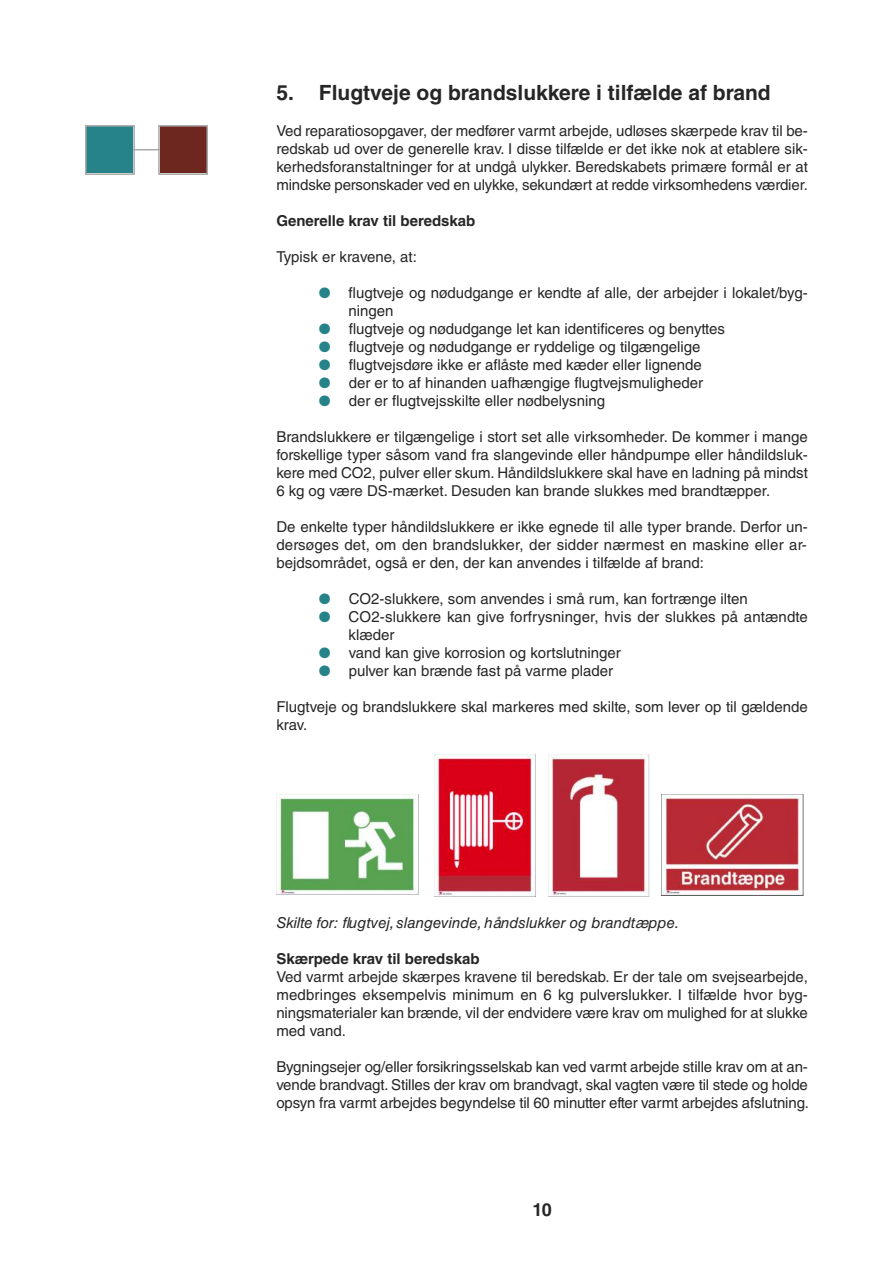
<style>
.page{position:relative;width:893px;height:1263px;background:#fff}
.page>*{position:absolute;margin:0;border:0;box-sizing:border-box;transform-origin:0 0}
.t1{font:700 21px "Helvetica LT Std";color:#272627}
.t2{font:700 18px "Helvetica LT Std";color:#272627}
.t3{font:15px/18px "Helvetica LT Std";color:#272627;text-align:justify}
.t4{font:italic 15px "Helvetica LT Std";color:#272627}
.t5{font:700 15px "Helvetica LT Std";color:#272627}
.s1{color:#26838a}
</style>
<div class="page">
<div style="left:276px;top:794px;width:145px;height:103px;background:linear-gradient(to bottom,#c4c5c7,#c2c5c6)"></div>
<img style="left:276px;top:794px;width:142px;height:101px">
<img style="left:435px;top:755px;width:100px;height:141px">
<img style="left:548px;top:755px;width:101px;height:141px">
<svg style="left:661px;top:895px;width:143px;height:1px"></svg>
<img style="left:661px;top:794px;width:143px;height:101px">
<hr style="left:110px;top:149px;width:72px;height:1px;background:#a9a8a9">
<div style="left:87px;top:127px;width:46px;height:46px;background:#26838a"></div>
<div style="left:85px;top:125px;width:50px;height:50px;border:2px solid #a9a8a9"></div>
<div style="left:160px;top:127px;width:46px;height:46px;background:#6e271e"></div>
<div style="left:158px;top:125px;width:50px;height:50px;border:2px solid #a9a8a9"></div>
<h1 class="t1" style="left:276px;top:85px;width:496px">5. Flugtveje og brandslukkere i tilfælde af brand</h1>
<p class="t3" style="left:276px;top:123px;width:533px">Ved reparatiosopgaver, der medfører varmt arbejde, udløses skærpede krav til be&shy;redskab ud over de generelle krav. I disse tilfælde er det ikke nok at etablere sik&shy;kerhedsforanstaltninger for at undgå ulykker. Beredskabets primære formål er at mindske personskader ved en ulykke, sekundært at redde virksomhedens værdier.</p>
<p class="t5" style="left:276px;top:215px;width:200px">Generelle krav til beredskab</p>
<p class="t3" style="left:276px;top:249px;width:142px">Typisk er kravene, at:</p>
<p class="t3" style="left:349px;top:285px;width:461px;text-indent:-30px"><span class="s1">●</span> flugtveje og nødudgange er kendte af alle, der arbejder i lokalet/byg&shy;ningen</p>
<p class="t3" style="left:319px;top:321px;width:407px"><span class="s1">●</span> flugtveje og nødudgange let kan identificeres og benyttes</p>
<p class="t3" style="left:319px;top:339px;width:383px"><span class="s1">●</span> flugtveje og nødudgange er ryddelige og tilgængelige</p>
<p class="t3" style="left:319px;top:357px;width:384px"><span class="s1">●</span> flugtvejsdøre ikke er aflåste med kæder eller lignende</p>
<p class="t3" style="left:319px;top:375px;width:386px"><span class="s1">●</span> der er to af hinanden uafhængige flugtvejsmuligheder</p>
<p class="t3" style="left:319px;top:393px;width:288px"><span class="s1">●</span> der er flugtvejsskilte eller nødbelysning</p>
<p class="t3" style="left:276px;top:429px;width:533px">Brandslukkere er tilgængelige i stort set alle virksomheder. De kommer i mange forskellige typer såsom vand fra slangevinde eller håndpumpe eller håndildsluk&shy;kere med CO2, pulver eller skum. Håndildslukkere skal have en ladning på mindst 6 kg og være DS-mærket. Desuden kan brande slukkes med brandtæpper.</p>
<p class="t3" style="left:276px;top:519px;width:533px">De enkelte typer håndildslukkere er ikke egnede til alle typer brande. Derfor un&shy;dersøges det, om den brandslukker, der sidder nærmest en maskine eller ar&shy;bejdsområdet, også er den, der kan anvendes i tilfælde af brand:</p>
<p class="t3" style="left:319px;top:591px;width:430px"><span class="s1">●</span> CO2-slukkere, som anvendes i små rum, kan fortrænge ilten</p>
<p class="t3" style="left:349px;top:609px;width:461px;text-indent:-30px"><span class="s1">●</span> CO2-slukkere kan give forfrysninger, hvis der slukkes på antændte klæder</p>
<p class="t3" style="left:319px;top:645px;width:303px"><span class="s1">●</span> vand kan give korrosion og kortslutninger</p>
<p class="t3" style="left:319px;top:663px;width:296px"><span class="s1">●</span> pulver kan brænde fast på varme plader</p>
<p class="t3" style="left:276px;top:699px;width:533px">Flugtveje og brandslukkere skal markeres med skilte, som lever op til gældende krav.</p>
<p class="t4" style="left:276px;top:917px;width:404px">Skilte for: flugtvej, slangevinde, håndslukker og brandtæppe.</p>
<p class="t5" style="left:276px;top:953px;width:205px">Skærpede krav til beredskab</p>
<p class="t3" style="left:276px;top:969px;width:533px">Ved varmt arbejde skærpes kravene til beredskab. Er der tale om svejsearbejde, medbringes eksempelvis minimum en 6 kg pulverslukker. I tilfælde hvor byg&shy;ningsmaterialer kan brænde, vil der endvidere være krav om mulighed for at slukke med vand.</p>
<p class="t3" style="left:276px;top:1059px;width:534px">Bygningsejer og/eller forsikringsselskab kan ved varmt arbejde stille krav om at an&shy;vende brandvagt. Stilles der krav om brandvagt, skal vagten være til stede og holde opsyn fra varmt arbejdes begyndelse til 60 minutter efter varmt arbejdes afslutning.</p>
<p class="t2" style="left:533px;top:1203px;width:21px">10</p>
</div>
